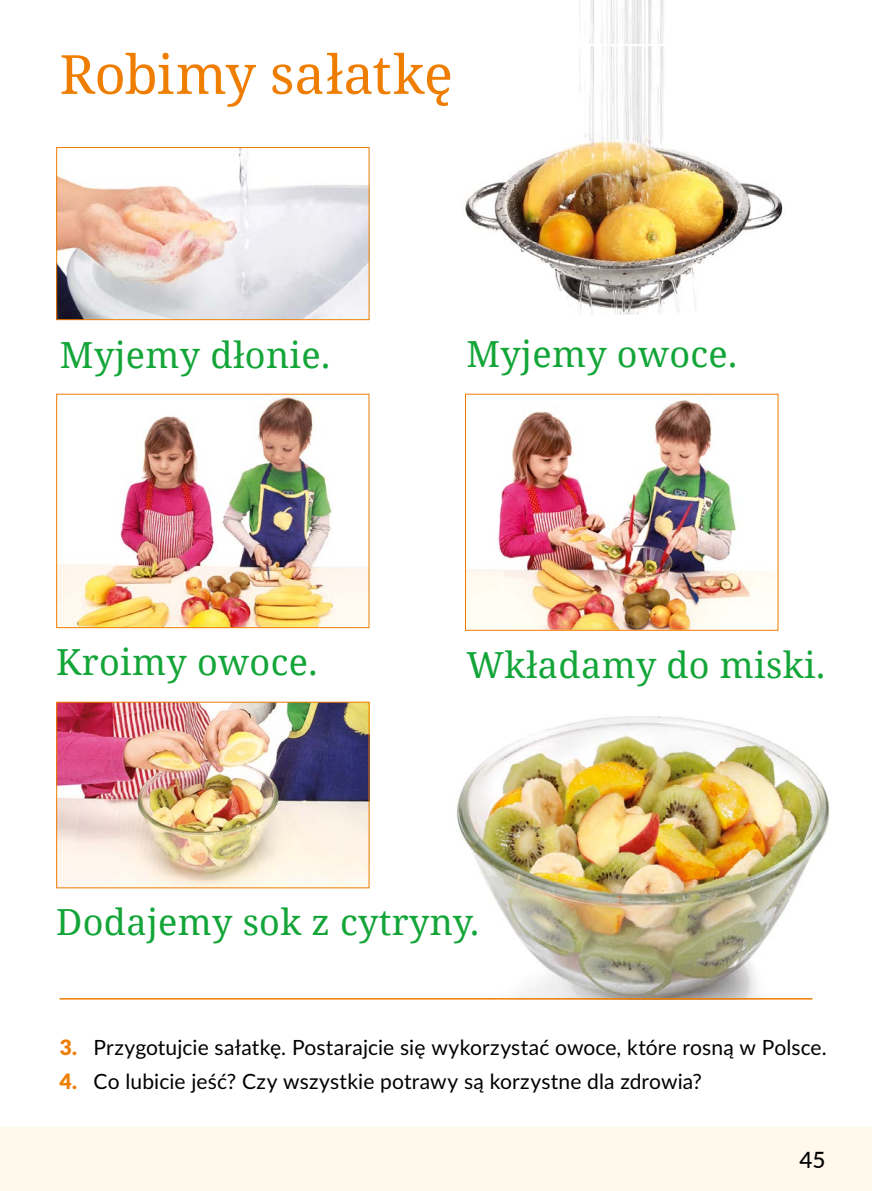
<style>
.page{position:relative;width:872px;height:1191px;background:#fff}
.page>*{position:absolute;margin:0;border:0;box-sizing:border-box;transform-origin:0 0}
.t1{font:54px "Noto Serif";letter-spacing:-.01em;color:#ef7d00}
.t2{font:36px "Noto Serif";letter-spacing:.01em;color:#13a538}
.t3{font:500 22.5px "Lato";color:#000}
.t4{font:21px "Lato";letter-spacing:.005em;color:#000}
.s1{font-weight:900;color:#ef7d00}
</style>
<div class="page">
<div style="left:0;top:1127px;width:872px;height:64px;background:#fff8eb"></div>
<img style="left:579px;top:0;width:85px;height:44px">
<img style="left:457px;top:716px;width:373px;height:283px">
<hr style="left:60px;top:998px;width:752px;height:1px;background:#ef7d00">
<img style="left:58px;top:149px;width:309px;height:169px">
<div style="left:56px;top:147px;width:313px;height:173px;border:1px solid #ef7d00"></div>
<img style="left:464px;top:45px;width:319px;height:269px">
<img style="left:58px;top:396px;width:309px;height:230px">
<div style="left:56px;top:394px;width:313px;height:234px;border:1px solid #ef7d00"></div>
<img style="left:467px;top:400px;width:309px;height:228px">
<img style="left:58px;top:704px;width:309px;height:182px">
<div style="left:56px;top:702px;width:313px;height:186px;border:1px solid #ef7d00"></div>
<h1 class="t1" style="left:60px;top:37px;width:395px">Robimy sałatkę</h1>
<h2 class="t2" style="left:60px;top:330px;width:272px">Myjemy dłonie.</h2>
<h2 class="t2" style="left:466px;top:329px;width:272px">Myjemy owoce.</h2>
<h2 class="t2" style="left:56px;top:637px;width:263px">Kroimy owoce.</h2>
<h2 class="t2" style="left:466px;top:640px;width:360px">Wkładamy do miski.</h2>
<h2 class="t2" style="left:56px;top:897px;width:424px">Dodajemy sok z cytryny.</h2>
<p class="t4" style="left:60px;top:1032px;width:768px"><span class="s1">3.</span> Przygotujcie sałatkę. Postarajcie się wykorzystać owoce, które rosną w Polsce.</p>
<p class="t4" style="left:60px;top:1066px;width:643px"><span class="s1">4.</span> Co lubicie jeść? Czy wszystkie potrawy są korzystne dla zdrowia?</p>
<p class="t3" style="left:799px;top:1143px;width:28px">45</p>
</div>
